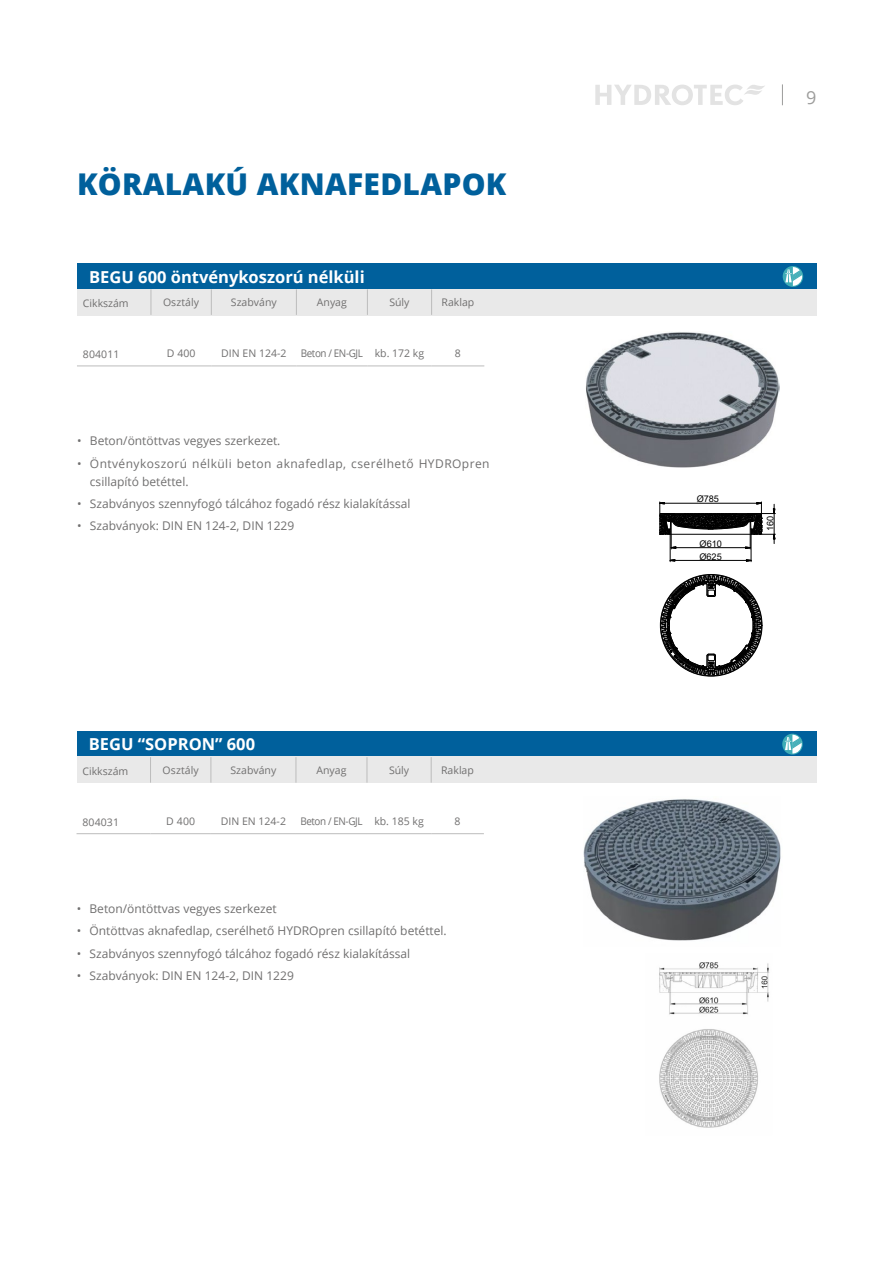
<style>
.page{position:relative;width:893px;height:1263px;background:#fff}
.page>*{position:absolute;margin:0;border:0;box-sizing:border-box;transform-origin:0 0}
.t1{font:800 30px "Open Sans";letter-spacing:.01em;color:#00609c}
.t2{font:18px "Open Sans";color:#9d9d9c}
.t3{font:700 16.5px "Open Sans";color:#fff}
.t4{font:12px "Open Sans";color:#706f6f}
.t5{font:12px/18px "Open Sans";letter-spacing:.035em;color:#706f6f}
.t6{font:10.5px "Open Sans";color:#706f6f}
.t7{font:10.5px "Open Sans";letter-spacing:-.04em;color:#706f6f;scale:.94 1}
.t8{font:9.15px/12.8px "Arial";letter-spacing:-.01em;color:#000}
</style>
<div class="page">
<svg style="left:595px;top:84px;width:170px;height:21px"></svg>
<svg style="left:782px;top:84px;width:1px;height:21px"></svg>
<div style="left:77px;top:264px;width:740px;height:25px;background:#00609c"></div>
<div style="left:77px;top:289px;width:740px;height:26px;background:#e9e9e9"></div>
<hr style="left:77px;top:366px;width:74px;height:1px;background:#bcbcbc">
<hr style="left:151px;top:366px;width:60px;height:1px;background:#bcbcbc">
<hr style="left:211px;top:366px;width:85px;height:1px;background:#bcbcbc">
<hr style="left:296px;top:366px;width:71px;height:1px;background:#bcbcbc">
<hr style="left:367px;top:366px;width:65px;height:1px;background:#bcbcbc">
<hr style="left:432px;top:366px;width:52px;height:1px;background:#bcbcbc">
<svg style="left:151px;top:289px;width:1px;height:26px"></svg>
<svg style="left:211px;top:289px;width:1px;height:26px"></svg>
<svg style="left:296px;top:289px;width:1px;height:26px"></svg>
<svg style="left:367px;top:289px;width:1px;height:26px"></svg>
<svg style="left:431px;top:289px;width:1px;height:26px"></svg>
<div style="left:783px;top:266px;width:20px;height:21px;background:#3eacb6;border-radius:50%"></div>
<svg style="left:785px;top:267px;width:18px;height:19px"></svg>
<svg style="left:659px;top:501px;width:117px;height:176px"></svg>
<img style="left:586px;top:332px;width:194px;height:135px">
<div style="left:77px;top:731px;width:739px;height:26px;background:#00609c"></div>
<div style="left:77px;top:757px;width:739px;height:26px;background:#e9e9e9"></div>
<hr style="left:77px;top:833px;width:74px;height:1px;background:#bcbcbc">
<hr style="left:151px;top:833px;width:60px;height:1px;background:#bcbcbc">
<hr style="left:211px;top:833px;width:85px;height:1px;background:#bcbcbc">
<hr style="left:296px;top:833px;width:71px;height:1px;background:#bcbcbc">
<hr style="left:367px;top:833px;width:64px;height:1px;background:#bcbcbc">
<hr style="left:431px;top:833px;width:53px;height:1px;background:#bcbcbc">
<svg style="left:150px;top:757px;width:1px;height:26px"></svg>
<svg style="left:211px;top:757px;width:1px;height:26px"></svg>
<svg style="left:296px;top:757px;width:1px;height:26px"></svg>
<svg style="left:367px;top:757px;width:1px;height:26px"></svg>
<svg style="left:431px;top:757px;width:1px;height:26px"></svg>
<div style="left:782px;top:734px;width:21px;height:20px;background:#3eacb6;border-radius:50%"></div>
<svg style="left:785px;top:735px;width:18px;height:18px"></svg>
<img style="left:659px;top:962px;width:111px;height:166px">
<img style="left:584px;top:799px;width:197px;height:142px">
<h1 class="t1" style="left:77px;top:162px;width:431px">KÖRALAKÚ AKNAFEDLAPOK</h1>
<h3 class="t3" style="left:89px;top:265px;width:277px">BEGU 600 öntvénykoszorú nélküli</h3>
<p class="t6" style="left:83px;top:296px;width:47px">Cikkszám</p>
<p class="t6" style="left:163px;top:295px;width:38px">Osztály</p>
<p class="t6" style="left:231px;top:295px;width:47px">Szabvány</p>
<p class="t6" style="left:317px;top:295px;width:31px">Anyag</p>
<p class="t6" style="left:389px;top:295px;width:22px">Súly</p>
<p class="t6" style="left:442px;top:295px;width:34px">Raklap</p>
<p class="t6" style="left:83px;top:347px;width:38px">804011</p>
<p class="t6" style="left:167px;top:346px;width:30px">D 400</p>
<p class="t6" style="left:221px;top:346px;width:67px">DIN EN 124-2</p>
<p class="t7" style="left:301px;top:346px;width:133px">Beton / EN-GJL kb. 172 kg</p>
<p class="t6" style="left:455px;top:346px;width:8px">8</p>
<p class="t4" style="left:77px;top:433px;width:205px">• Beton/öntöttvas vegyes szerkezet.</p>
<p class="t5" style="left:90px;top:454px;width:401px;text-indent:-13px">• Öntvénykoszorú nélküli beton aknafedlap, cserélhető HYDROpren csillapító betéttel.</p>
<p class="t4" style="left:77px;top:495px;width:335px">• Szabványos szennyfogó tálcához fogadó rész kialakítással</p>
<p class="t4" style="left:77px;top:517px;width:219px">• Szabványok: DIN EN 124-2, DIN 1229</p>
<h3 class="t3" style="left:89px;top:733px;width:168px">BEGU “SOPRON” 600</h3>
<p class="t6" style="left:82px;top:764px;width:47px">Cikkszám</p>
<p class="t6" style="left:163px;top:763px;width:38px">Osztály</p>
<p class="t6" style="left:231px;top:763px;width:47px">Szabvány</p>
<p class="t6" style="left:316px;top:763px;width:31px">Anyag</p>
<p class="t6" style="left:389px;top:763px;width:22px">Súly</p>
<p class="t6" style="left:441px;top:763px;width:34px">Raklap</p>
<p class="t6" style="left:82px;top:815px;width:38px">804031</p>
<p class="t6" style="left:166px;top:814px;width:30px">D 400</p>
<p class="t6" style="left:221px;top:814px;width:67px">DIN EN 124-2</p>
<p class="t7" style="left:300px;top:814px;width:133px">Beton / EN-GJL kb. 185 kg</p>
<p class="t6" style="left:455px;top:814px;width:8px">8</p>
<p class="t4" style="left:77px;top:900px;width:202px">• Beton/öntöttvas vegyes szerkezet</p>
<p class="t4" style="left:77px;top:923px;width:372px">• Öntöttvas aknafedlap, cserélhető HYDROpren csillapító betéttel.</p>
<p class="t4" style="left:77px;top:945px;width:335px">• Szabványos szennyfogó tálcához fogadó rész kialakítással</p>
<p class="t4" style="left:77px;top:967px;width:219px">• Szabványok: DIN EN 124-2, DIN 1229</p>
<h2 class="t2" style="left:806px;top:86px;width:12px">9</h2>
<p class="t8" style="left:697px;top:493px;width:24px">Ø785</p>
<p class="t8" style="left:699px;top:537px;width:24px">Ø610<br>Ø625</p>
<p class="t8" style="left:764px;top:531px;width:17px;rotate:-90deg">160</p>
</div>
